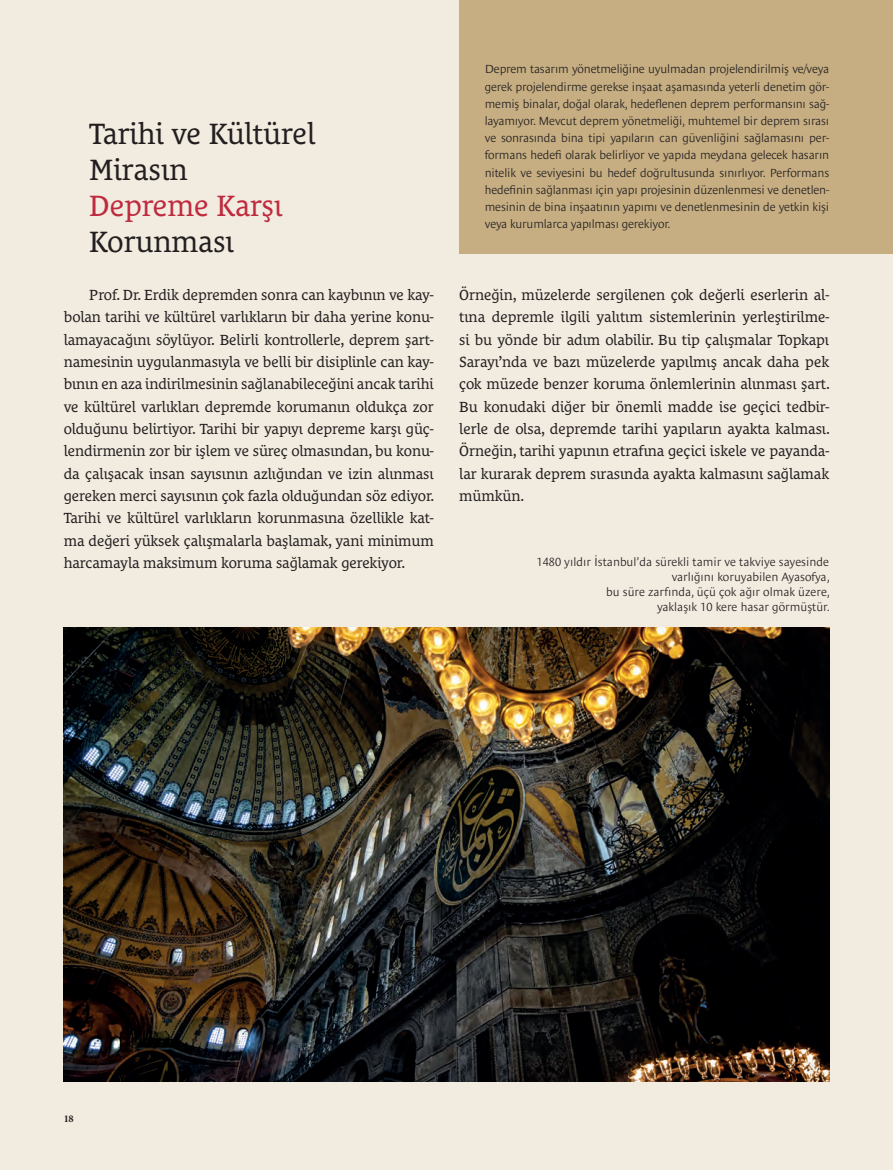
<style>
.page{position:relative;width:893px;height:1170px;background:#fff}
.page>*{position:absolute;margin:0;border:0;box-sizing:border-box;transform-origin:0 0}
.t1{font:30px/36px "Le Monde Courrier Pro";letter-spacing:-.005em;color:#231f20}
.t2{font:30px "Le Monde Courrier Pro";letter-spacing:-.005em;color:#bf2b3e}
.t3{font:15px/22.4px "Le Monde Courrier Pro";letter-spacing:-.01em;color:#231f20;text-align:justify}
.t4{font:300 12px/17.2px "Le Monde Sans Pro";color:#231f20;text-align:right}
.t5{font:700 10.35px "Minion Pro";color:#231f20}
</style>
<div class="page">
<div style="left:0;top:0;width:893px;height:1169px;background:#f2ebe0"></div>
<img style="left:64px;top:628px;width:765px;height:452px">
<div style="left:459px;top:0;width:434px;height:254px;background:#c6ae82"></div>
<p class="t4" style="left:485px;top:59px;width:346px;text-align:justify">Deprem tasarım yönetmeliğine uyulmadan projelendirilmiş ve/veya gerek projelendirme gerekse inşaat aşamasında yeterli denetim gör&shy;memiş binalar, doğal olarak, hedeflenen deprem performansını sağ&shy;layamıyor. Mevcut deprem yönetmeliği, muhtemel bir deprem sırası ve sonrasında bina tipi yapıların can güvenliğini sağlamasını per&shy;formans hedefi olarak belirliyor ve yapıda meydana gelecek hasarın nitelik ve seviyesini bu hedef doğrultusunda sınırlıyor. Performans hedefinin sağlanması için yapı projesinin düzenlenmesi ve denetlen&shy;mesinin de bina inşaatının yapımı ve denetlenmesinin de yetkin kişi veya kurumlarca yapılması gerekiyor.</p>
<h1 class="t1" style="left:89px;top:112px;width:228px">Tarihi ve Kültürel<br>Mirasın</h1>
<h1 class="t2" style="left:89px;top:181px;width:195px">Depreme Karşı</h1>
<h1 class="t1" style="left:89px;top:220px;width:146px">Korunması</h1>
<p class="t3" style="left:64px;top:282px;width:372px;text-indent:26px">Prof. Dr. Erdik depremden sonra can kaybının ve kay&shy;bolan tarihi ve kültürel varlıkların bir daha yerine konu&shy;lamayacağını söylüyor. Belirli kontrollerle, deprem şart&shy;namesinin uygulanmasıyla ve belli bir disiplinle can kay&shy;bının en aza indirilmesinin sağlanabileceğini ancak tarihi ve kültürel varlıkları depremde korumanın oldukça zor olduğunu belirtiyor. Tarihi bir yapıyı depreme karşı güç&shy;lendirmenin zor bir işlem ve süreç olmasından, bu konu&shy;da çalışacak insan sayısının azlığından ve izin alınması gereken merci sayısının çok fazla olduğundan söz ediyor.<br>Tarihi ve kültürel varlıkların korunmasına özellikle kat&shy;ma değeri yüksek çalışmalarla başlamak, yani minimum harcamayla maksimum koruma sağlamak gerekiyor.</p>
<p class="t3" style="left:459px;top:282px;width:372px">Örneğin, müzelerde sergilenen çok değerli eserlerin al&shy;tına depremle ilgili yalıtım sistemlerinin yerleştirilme&shy;si bu yönde bir adım olabilir. Bu tip çalışmalar Topkapı Sarayı’nda ve bazı müzelerde yapılmış ancak daha pek çok müzede benzer koruma önlemlerinin alınması şart.<br>Bu konudaki diğer bir önemli madde ise geçici tedbir&shy;lerle de olsa, depremde tarihi yapıların ayakta kalması.<br>Örneğin, tarihi yapının etrafına geçici iskele ve payanda&shy;lar kurarak deprem sırasında ayakta kalmasını sağlamak mümkün.</p>
<p class="t4" style="left:537px;top:553px;width:295px;line-height:15px">1480 yıldır İstanbul’da sürekli tamir ve takviye sayesinde varlığını koruyabilen Ayasofya,<br>bu süre zarfında, üçü çok ağır olmak üzere,<br>yaklaşık 10 kere hasar görmüştür.</p>
<p class="t5" style="left:64px;top:1111px;width:11px">18</p>
</div>
